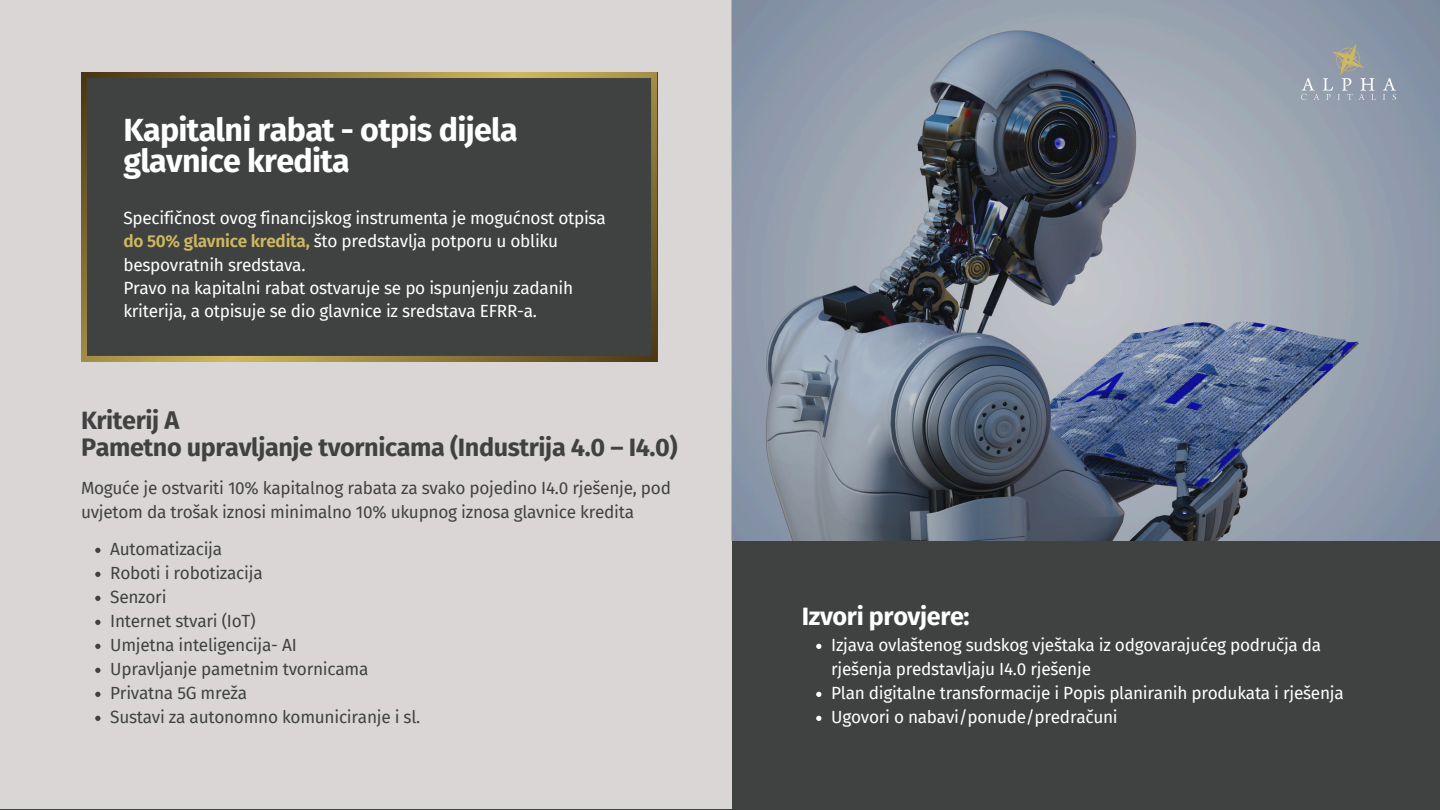
<style>
.page{position:relative;width:1440px;height:810px;background:#404242}
.page>*{position:absolute;margin:0;border:0;box-sizing:border-box;transform-origin:0 0}
.t1{font:700 32.2px/30.8px "Fira Sans";letter-spacing:-.02em;color:#fff}
.t2{font:700 25.2px/26.2px "Fira Sans";letter-spacing:-.015em;color:#404242}
.t3{font:700 25.2px "Fira Sans";letter-spacing:-.015em;color:#fff}
.t4{font:17.2px/23.2px "Fira Sans";letter-spacing:-.015em;color:#fff}
.t5{font:17.2px/24px "Fira Sans";letter-spacing:-.015em;color:#404242}
.s1{font-weight:600;color:#d0b85f}
</style>
<div class="page">
<div style="left:0;top:0;width:732px;height:809px;background:#dbd6d6"></div>
<div style="left:81px;top:72px;width:576px;height:290px;background:#404242"></div>
<img style="left:732px;top:0;width:708px;height:541px">
<svg style="left:95px;top:548px;width:5px;height:5px"></svg>
<svg style="left:95px;top:572px;width:5px;height:5px"></svg>
<svg style="left:95px;top:596px;width:5px;height:5px"></svg>
<svg style="left:95px;top:620px;width:5px;height:5px"></svg>
<svg style="left:95px;top:644px;width:5px;height:5px"></svg>
<svg style="left:95px;top:668px;width:5px;height:5px"></svg>
<svg style="left:95px;top:692px;width:5px;height:5px"></svg>
<svg style="left:95px;top:716px;width:5px;height:5px"></svg>
<svg style="left:816px;top:644px;width:5px;height:5px"></svg>
<svg style="left:816px;top:692px;width:5px;height:5px"></svg>
<svg style="left:816px;top:716px;width:5px;height:5px"></svg>
<svg style="left:1383px;top:78px;width:13px;height:22px"></svg>
<svg style="left:1301px;top:44px;width:75px;height:56px;background:#99a1aa"></svg>
<h1 class="t1" style="left:123px;top:115px;width:396px">Kapitalni rabat - otpis dijela glavnice kredita</h1>
<p class="t4" style="left:123px;top:207px;width:484px">Specifičnost ovog financijskog instrumenta je mogućnost otpisa <span class="s1">do 50% glavnice kredita,</span> što predstavlja potporu u obliku bespovratnih sredstava.</p>
<p class="t4" style="left:123px;top:277px;width:451px">Pravo na kapitalni rabat ostvaruje se po ispunjenju zadanih kriterija, a otpisuje se dio glavnice iz sredstava EFRR-a.</p>
<p class="t2" style="left:81px;top:408px;width:598px">Kriterij A<br>Pametno upravljanje tvornicama (Industrija 4.0 – I4.0)</p>
<p class="t5" style="left:81px;top:476px;width:591px">Moguće je ostvariti 10% kapitalnog rabata za svako pojedino I4.0 rješenje, pod uvjetom da trošak iznosi minimalno 10% ukupnog iznosa glavnice kredita</p>
<h2 class="t5" style="left:110px;top:537px;width:113px">Automatizacija</h2>
<p class="t5" style="left:110px;top:561px;width:154px">Roboti i robotizacija</p>
<p class="t5" style="left:110px;top:585px;width:58px">Senzori</p>
<p class="t5" style="left:110px;top:609px;width:147px">Internet stvari (IoT)</p>
<p class="t5" style="left:110px;top:633px;width:188px">Umjetna inteligencija- AI</p>
<p class="t5" style="left:110px;top:657px;width:260px">Upravljanje pametnim tvornicama</p>
<p class="t5" style="left:110px;top:681px;width:138px">Privatna 5G mreža</p>
<p class="t5" style="left:110px;top:705px;width:312px">Sustavi za autonomno komuniciranje i sl.</p>
<p class="t3" style="left:802px;top:601px;width:169px">Izvori provjere:</p>
<p class="t4" style="left:831px;top:633px;width:492px;line-height:24px">Izjava ovlaštenog sudskog vještaka iz odgovarajućeg područja da rješenja predstavljaju I4.0 rješenje</p>
<p class="t4" style="left:831px;top:682px;width:514px">Plan digitalne transformacije i Popis planiranih produkata i rješenja</p>
<h2 class="t4" style="left:831px;top:706px;width:288px">Ugovori o nabavi/ponude/predračuni</h2>
</div>
